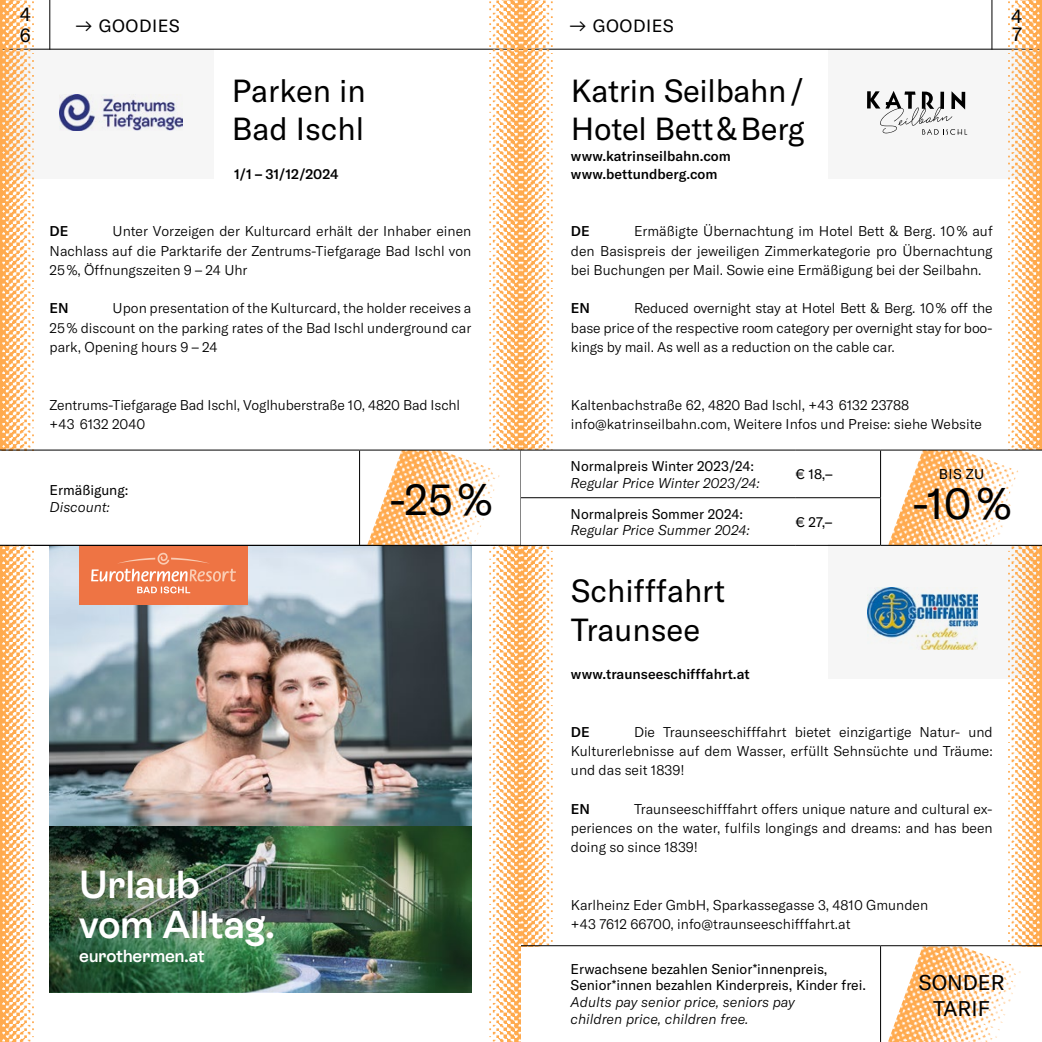
<style>
.page{position:relative;width:1042px;height:1042px;background:#fff}
.page>*{position:absolute;margin:0;border:0;box-sizing:border-box;transform-origin:0 0}
.t1{font:43.75px "GT America";color:#000}
.t2{font:600 39.02px/40.4px "Rebond Grotesque";color:#fff}
.t3{font:31.5px/38.5px "GT America";letter-spacing:-.005em;color:#000}
.t4{font:21px/26.2px "GT America";color:#000;text-align:center}
.t5{font:19.25px/20.3px "GT America";color:#000}
.t6{font:17.5px "GT America";letter-spacing:.03em;color:#000}
.t7{font:600 17.5px "Rebond Grotesque";color:#fff}
.t8{font:300 14px/19.2px "GT America";color:#000;text-align:justify}
.t9{font:14px/16.8px "GT America";color:#000}
.t10{font:italic 300 14px/16.8px "GT America";color:#000}
.t11{font:500 14px/17.5px "GT America";color:#000}
</style>
<div class="page">
<div style="left:828px;top:544px;width:214px;height:135px;background:#f6f6f6"></div>
<img style="left:50px;top:546px;width:421px;height:446px">
<div style="left:79px;top:546px;width:169px;height:59px;background:#ee7444"></div>
<svg style="left:91px;top:553px;width:145px;height:40px"></svg>
<img style="left:50px;top:826px;width:239px;height:166px">
<img style="left:867px;top:588px;width:110px;height:61px">
<div style="left:828px;top:50px;width:214px;height:129px;background:#f6f6f6"></div>
<div style="left:0;top:50px;width:213px;height:129px;background:#f6f6f6"></div>
<img style="left:888px;top:946px;width:154px;height:96px">
<img style="left:888px;top:451px;width:154px;height:94px">
<img style="left:367px;top:451px;width:153px;height:94px">
<hr style="left:991px;top:0;width:1px;height:50px;background:#000">
<hr style="left:0;top:49px;width:1042px;height:1px;background:#000">
<hr style="left:49px;top:0;width:1px;height:50px;background:#000">
<img style="left:479px;top:0;width:84px;height:450px">
<img style="left:997px;top:0;width:43px;height:450px">
<hr style="left:1040px;top:0;width:2px;height:450px;background:#ffaa4e">
<img style="left:2px;top:0;width:43px;height:450px">
<hr style="left:0;top:0;width:2px;height:450px;background:#ffaa4e">
<img style="left:489px;top:546px;width:32px;height:496px">
<img style="left:2px;top:546px;width:32px;height:496px">
<img style="left:1008px;top:546px;width:32px;height:399px">
<hr style="left:1040px;top:546px;width:2px;height:400px;background:#ffaa4e">
<img style="left:521px;top:546px;width:32px;height:399px">
<hr style="left:0;top:546px;width:2px;height:496px;background:#ffaa4e">
<img style="left:59px;top:95px;width:124px;height:35px">
<svg style="left:867px;top:91px;width:100px;height:44px"></svg>
<hr style="left:359px;top:450px;width:162px;height:1px;background:#000">
<hr style="left:0;top:450px;width:359px;height:1px;background:#000">
<hr style="left:359px;top:450px;width:1px;height:95px;background:#000">
<hr style="left:0;top:545px;width:359px;height:1px;background:#000">
<hr style="left:359px;top:545px;width:162px;height:1px;background:#000">
<hr style="left:520px;top:450px;width:1px;height:95px;background:#000">
<hr style="left:880px;top:945px;width:162px;height:1px;background:#000">
<hr style="left:521px;top:945px;width:359px;height:1px;background:#000">
<hr style="left:880px;top:946px;width:1px;height:95px;background:#000">
<svg style="left:521px;top:498px;width:275px;height:47px"></svg>
<hr style="left:796px;top:450px;width:84px;height:1px;background:#000">
<hr style="left:880px;top:450px;width:162px;height:1px;background:#000">
<hr style="left:521px;top:497px;width:275px;height:1px;background:#000">
<hr style="left:796px;top:497px;width:85px;height:1px;background:#000">
<hr style="left:880px;top:545px;width:162px;height:1px;background:#000">
<hr style="left:796px;top:545px;width:84px;height:1px;background:#000">
<hr style="left:880px;top:450px;width:1px;height:47px;background:#000">
<hr style="left:880px;top:498px;width:1px;height:47px;background:#000">
<hr style="left:521px;top:450px;width:275px;height:1px;background:#000">
<hr style="left:521px;top:545px;width:275px;height:1px;background:#000">
<h3 class="t5" style="left:20px;top:4px;width:13px">4<br>4</h3>
<h3 class="t5" style="left:1011px;top:7px;width:13px;line-height:18.4px">4<br>4</h3>
<p class="t6" style="left:74px;top:15px;width:107px">→ GOODIES</p>
<p class="t6" style="left:568px;top:15px;width:107px">→ GOODIES</p>
<h3 class="t3" style="left:232px;top:71px;width:135px">Parken in<br>Bad Ischl</h3>
<p class="t11" style="left:234px;top:165px;width:106px">1/1 – 31/12/2024</p>
<p class="t8" style="left:50px;top:222px;width:423px;text-indent:63px">Unter Vorzeigen der Kulturcard erhält der Inhaber einen Nachlass auf die Parktarife der Zentrums-Tiefgarage Bad Ischl von 25 %, Öffnungszeiten 9 – 24 Uhr</p>
<p class="t11" style="left:50px;top:299px;width:21px">EN</p>
<p class="t11" style="left:50px;top:222px;width:20px">DE</p>
<p class="t8" style="left:50px;top:299px;width:423px;text-indent:63px">Upon presentation of the Kulturcard, the holder receives a 25 % discount on the parking rates of the Bad Ischl underground car park, Opening hours 9 – 24</p>
<p class="t8" style="left:50px;top:395px;width:412px">Zentrums-Tiefgarage Bad Ischl, Voglhuberstraße 10, 4820 Bad Ischl +43 6132 2040</p>
<h3 class="t3" style="left:571px;top:71px;width:235px">Katrin Seilbahn /<br>Hotel Bett &amp; Berg</h3>
<p class="t11" style="left:571px;top:147px;width:161px">www.katrinseilbahn.com www.bettundberg.com</p>
<p class="t8" style="left:571px;top:222px;width:423px;text-indent:63px">Ermäßigte Übernachtung im Hotel Bett &amp; Berg. 10 % auf den Basispreis der jeweiligen Zimmerkategorie pro Übernachtung bei Buchungen per Mail. Sowie eine Ermäßigung bei der Seilbahn.</p>
<p class="t11" style="left:571px;top:299px;width:21px">EN</p>
<p class="t11" style="left:571px;top:222px;width:20px">DE</p>
<p class="t8" style="left:571px;top:299px;width:423px;text-indent:63px">Reduced overnight stay at Hotel Bett &amp; Berg. 10 % off the base price of the respective room category per overnight stay for boo&shy;kings by mail. As well as a reduction on the cable car.</p>
<p class="t8" style="left:571px;top:395px;width:413px">Kaltenbachstraße 62, 4820 Bad Ischl, +43 6132 23788 info@katrinseilbahn.com, Weitere Infos und Preise: siehe Website</p>
<p class="t9" style="left:50px;top:481px;width:80px">Ermäßigung:</p>
<p class="t10" style="left:50px;top:498px;width:62px">Discount:</p>
<h2 class="t2" style="left:79px;top:862px;width:197px">Urlaub vom Alltag.</h2>
<p class="t7" style="left:79px;top:944px;width:127px">eurothermen.at</p>
<p class="t9" style="left:570px;top:458px;width:185px">Normalpreis Winter 2023/24:</p>
<p class="t10" style="left:570px;top:474px;width:191px">Regular Price Winter 2023/24:</p>
<p class="t9" style="left:939px;top:465px;width:47px">BIS ZU</p>
<p class="t9" style="left:796px;top:466px;width:38px">€ 18,–</p>
<h1 class="t1" style="left:389px;top:473px;width:105px">-25 %</h1>
<h1 class="t1" style="left:912px;top:478px;width:101px">-10 %</h1>
<p class="t9" style="left:570px;top:505px;width:174px">Normalpreis Sommer 2024:</p>
<p class="t10" style="left:570px;top:522px;width:181px">Regular Price Summer 2024:</p>
<p class="t9" style="left:796px;top:514px;width:38px">€ 27,–</p>
<h3 class="t3" style="left:571px;top:572px;width:156px">Schifffahrt<br>Traunsee</h3>
<p class="t11" style="left:571px;top:665px;width:180px">www.traunseeschifffahrt.at</p>
<p class="t8" style="left:571px;top:722px;width:423px;text-indent:63px">Die Traunseeschifffahrt bietet einzigartige Natur- und Kulturerlebnisse auf dem Wasser, erfüllt Sehnsüchte und Träume: und das seit 1839!</p>
<p class="t11" style="left:571px;top:800px;width:21px">EN</p>
<p class="t11" style="left:571px;top:723px;width:20px">DE</p>
<p class="t8" style="left:571px;top:799px;width:423px;text-indent:63px">Traunseeschifffahrt offers unique nature and cultural ex&shy;periences on the water, fulfils longings and dreams: and has been doing so since 1839!</p>
<p class="t8" style="left:571px;top:895px;width:359px">Karlheinz Eder GmbH, Sparkassegasse 3, 4810 Gmunden +43 7612 66700, info@traunseeschifffahrt.at</p>
<p class="t9" style="left:570px;top:960px;width:297px">Erwachsene bezahlen Senior*innenpreis,<br>Senior*innen bezahlen Kinderpreis, Kinder frei.</p>
<p class="t10" style="left:570px;top:994px;width:226px">Adults pay senior price, seniors pay children price, children free.</p>
<h3 class="t4" style="left:918px;top:969px;width:88px">SONDER<br>TARIF</h3>
</div>
